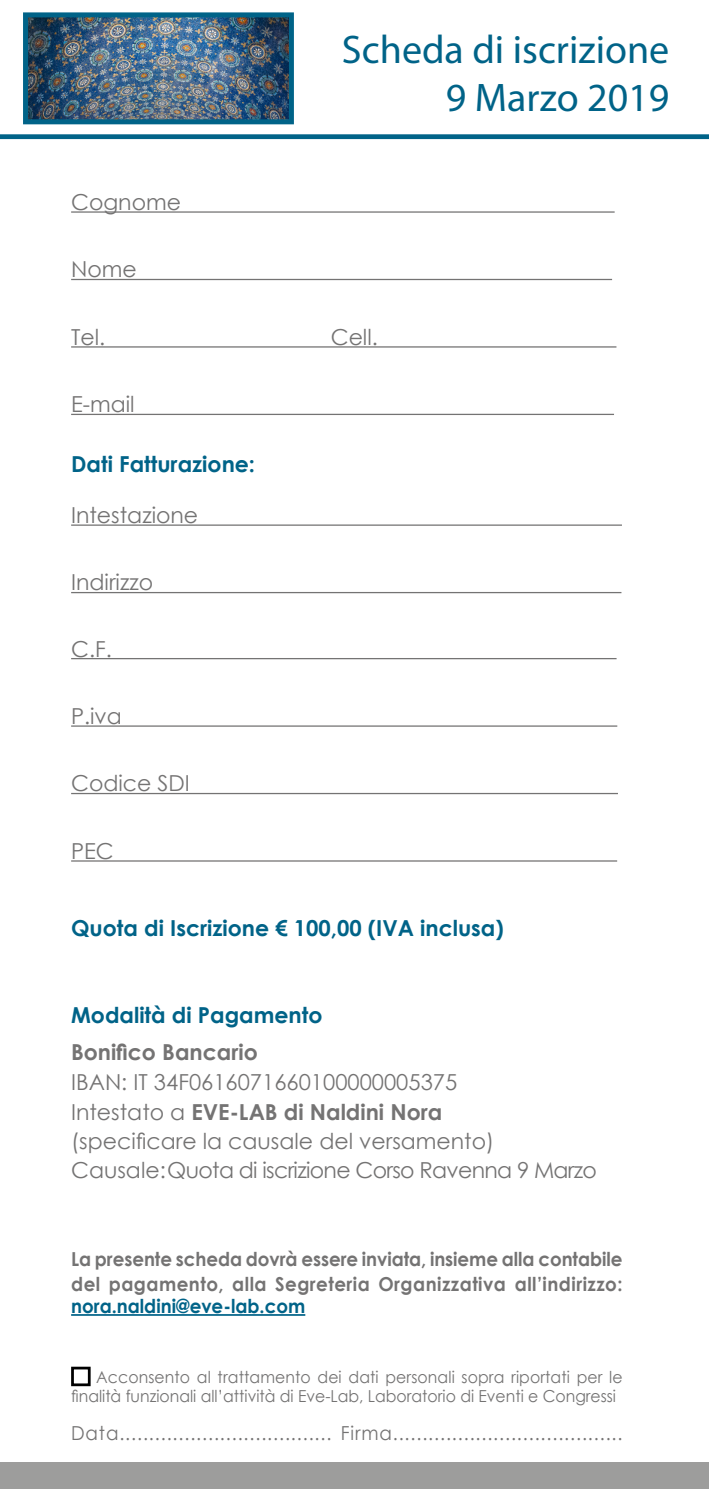
<style>
.page{position:relative;width:709px;height:1489px;background:#fff}
.page>*{position:absolute;margin:0;border:0;box-sizing:border-box;transform-origin:0 0}
.t1{font:40px/48px "Myriad Pro";color:#006388;text-align:right}
.t2{font:22px/29.2px "Century Gothic";color:#747373}
.t3{font:700 22px "Century Gothic";color:#006388}
.t4{font:700 22px "Century Gothic";color:#747373}
.t5{font:700 19.25px/25px "Century Gothic";letter-spacing:-.005em;color:#747373;scale:.95 1}
.t6{font:19.25px "Century Gothic";letter-spacing:.045em;color:#747373;scale:.95 1}
.t7{font:700 19.25px "Century Gothic";color:#006388;scale:.95 1}
.t8{font:16.5px/19.2px "Century Gothic";color:#747373;scale:.95 1}
.s1{font-weight:700}
</style>
<div class="page">
<div style="left:0;top:134px;width:709px;height:5px;background:#006388"></div>
<div style="left:0;top:1462px;width:709px;height:26px;background:#9d9d9c"></div>
<hr style="left:71px;top:211px;width:543px;height:2px;background:#747373">
<hr style="left:71px;top:279px;width:541px;height:1px;background:#747373">
<hr style="left:71px;top:346px;width:545px;height:1px;background:#747373">
<hr style="left:71px;top:414px;width:543px;height:1px;background:#747373">
<hr style="left:71px;top:524px;width:551px;height:1px;background:#747373">
<hr style="left:71px;top:592px;width:550px;height:1px;background:#747373">
<hr style="left:71px;top:658px;width:545px;height:1px;background:#747373">
<hr style="left:71px;top:725px;width:546px;height:1px;background:#747373">
<hr style="left:71px;top:792px;width:547px;height:2px;background:#747373">
<hr style="left:71px;top:860px;width:546px;height:1px;background:#747373">
<div style="left:71px;top:1366px;width:20px;height:19px;border:3px solid #000"></div>
<hr style="left:71px;top:1313px;width:234px;height:2px;background:#006388">
<img style="left:29px;top:18px;width:259px;height:100px">
<div style="left:23px;top:12px;width:271px;height:112px;border:5px solid #006388"></div>
<p class="t2" style="left:71px;top:187px;width:111px">Cognome</p>
<p class="t2" style="left:71px;top:254px;width:67px">Nome</p>
<h1 class="t1" style="left:342px;top:25px;width:329px">Scheda di iscrizione<br>9 Marzo 2019</h1>
<p class="t2" style="left:71px;top:322px;width:36px">Tel.</p>
<p class="t2" style="left:331px;top:322px;width:49px">Cell.</p>
<p class="t2" style="left:71px;top:389px;width:65px">E-mail</p>
<p class="t3" style="left:71px;top:447px;width:185px">Dati Fatturazione:</p>
<p class="t2" style="left:71px;top:500px;width:129px">Intestazione</p>
<p class="t2" style="left:71px;top:567px;width:83px">Indirizzo</p>
<p class="t2" style="left:71px;top:633px;width:42px">C.F.</p>
<p class="t2" style="left:71px;top:701px;width:52px">P.iva</p>
<p class="t2" style="left:71px;top:768px;width:120px">Codice SDI</p>
<p class="t2" style="left:71px;top:836px;width:44px">PEC</p>
<p class="t3" style="left:71px;top:911px;width:434px">Quota di Iscrizione € 100,00 (IVA inclusa)</p>
<p class="t3" style="left:71px;top:998px;width:253px">Modalità di Pagamento</p>
<p class="t4" style="left:71px;top:1035px;width:188px">Bonifico Bancario</p>
<p class="t2" style="left:71px;top:1067px;width:527px">IBAN: IT 34F0616071660100000005375<br>Intestato a <span class="s1">EVE-LAB di Naldini Nora<br></span>(specificare la causale del versamento)<br>Causale:Quota di iscrizione Corso Ravenna 9 Marzo</p>
<p class="t5" style="left:71px;top:1245px;width:582px">La presente scheda dovrà essere inviata, insieme alla contabile del pagamento, alla Segreteria Organizzativa all’indirizzo:</p>
<p class="t7" style="left:71px;top:1291px;width:248px">nora.naldini@eve-lab.com</p>
<p class="t8" style="left:71px;top:1366px;width:582px;text-indent:25px">Acconsento al trattamento dei dati personali sopra riportati per le finalità funzionali all’attività di Eve-Lab, Laboratorio di Eventi e Congressi</p>
<p class="t6" style="left:71px;top:1419px;width:582px">Data.................................... Firma.......................................</p>
</div>
